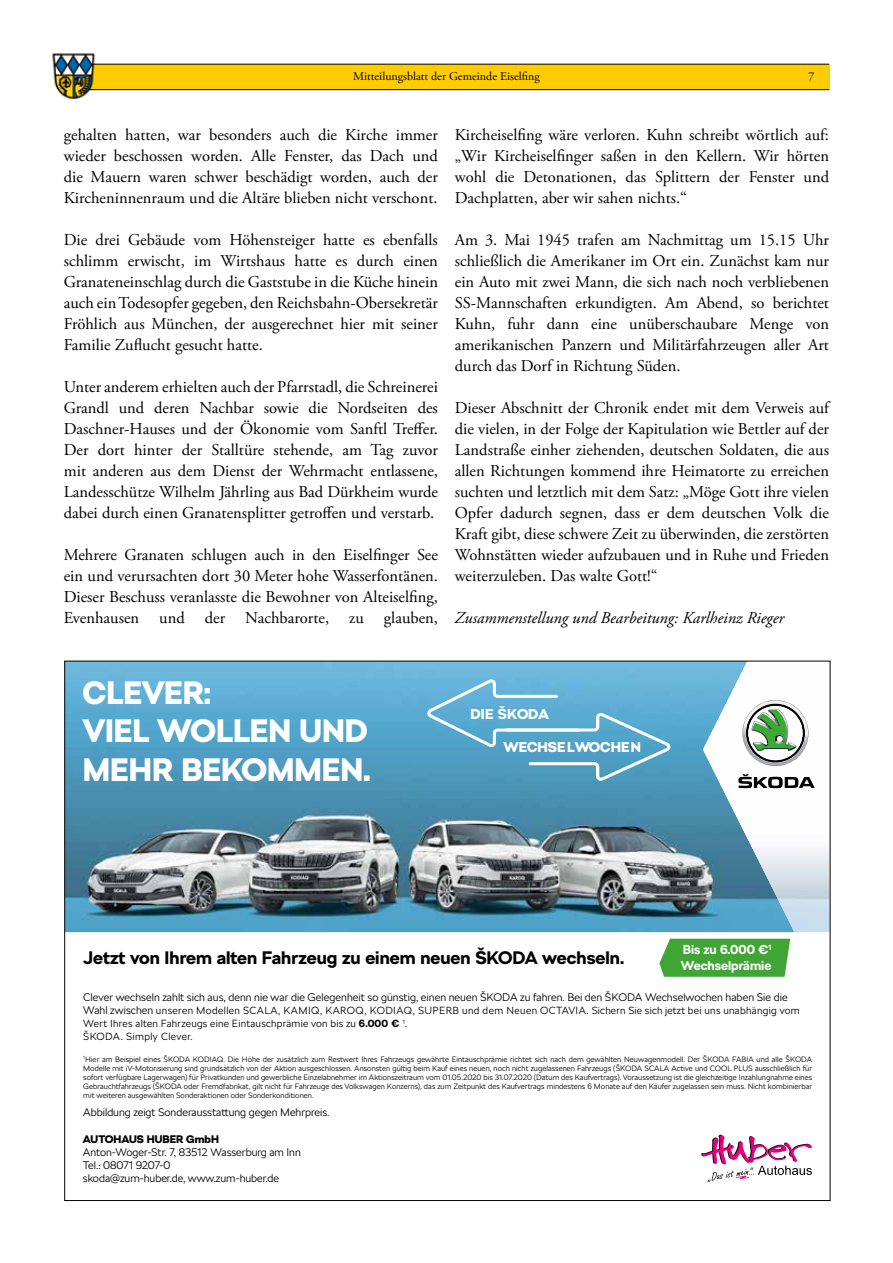
<style>
.page{position:relative;width:893px;height:1263px;background:#fff}
.page>*{position:absolute;margin:0;border:0;box-sizing:border-box;transform-origin:0 0}
.t1{font:900 32.1px/38.5px "SKODA Next";color:#fff}
.t2{font:700 18px "SKODA Next";color:#000}
.t3{font:16.5px/21px "Adobe Garamond Pro";color:#000;text-align:justify}
.t4{font:italic 16.5px "Adobe Garamond Pro";color:#000}
.t5{font:900 14.25px "SKODA Next";color:#fff}
.t6{font:700 12.9px/15.5px "SKODA Next";color:#fff}
.t7{font:12px "Adobe Garamond Pro";color:#000}
.t8{font:300 10.95px/13px "SKODA Next";color:#000}
.t9{font:900 10.95px "SKODA Next";color:#000}
.t10{font:300 10.35px/13px "SKODA Next";letter-spacing:.03em;color:#000}
.t11{font:300 7.65px/9px "SKODA Next";letter-spacing:.01em;color:#000;text-align:justify}
.s1{font-weight:700}
.s2{font-size:10.95px}
</style>
<div class="page">
<div style="left:71px;top:64px;width:758px;height:25px;background:#fc0"></div>
<hr style="left:68px;top:64px;width:761px;height:1px;background:#000">
<hr style="left:68px;top:89px;width:761px;height:1px;background:#000">
<img style="left:52px;top:53px;width:47px;height:47px">
<img style="left:66px;top:663px;width:637px;height:269px">
<img style="left:703px;top:663px;width:125px;height:269px">
<svg style="left:742px;top:700px;width:66px;height:66px"></svg>
<svg style="left:738px;top:774px;width:77px;height:14px"></svg>
<svg style="left:701px;top:1135px;width:111px;height:47px"></svg>
<svg style="left:427px;top:679px;width:243px;height:102px;background:#63adcf"></svg>
<svg style="left:659px;top:939px;width:131px;height:38px;background:#4aaa41"></svg>
<p class="t7" style="left:353px;top:69px;width:188px">Mitteilungsblatt der Gemeinde Eiselfing</p>
<p class="t7" style="left:809px;top:69px;width:7px">7</p>
<p class="t3" style="left:64px;top:124px;width:376px">gehalten hatten, war besonders auch die Kirche immer wieder beschossen worden. Alle Fenster, das Dach und die Mauern waren schwer beschädigt worden, auch der Kircheninnenraum und die Altäre blieben nicht verschont.</p>
<p class="t3" style="left:64px;top:229px;width:376px">Die drei Gebäude vom Höhensteiger hatte es ebenfalls schlimm erwischt, im Wirtshaus hatte es durch einen Granateneinschlag durch die Gaststube in die Küche hinein auch ein Todesopfer gegeben, den Reichsbahn-Obersekretär Fröhlich aus München, der ausgerechnet hier mit seiner Familie Zuflucht gesucht hatte.</p>
<p class="t3" style="left:64px;top:376px;width:376px">Unter anderem erhielten auch der Pfarrstadl, die Schreinerei Grandl und deren Nachbar sowie die Nordseiten des Daschner-Hauses und der Ökonomie vom Sanftl Treffer.<br>Der dort hinter der Stalltüre stehende, am Tag zuvor mit anderen aus dem Dienst der Wehrmacht entlassene, Landesschütze Wilhelm Jährling aus Bad Dürkheim wurde dabei durch einen Granatensplitter getroffen und verstarb.</p>
<p class="t3" style="left:64px;top:544px;width:376px">Mehrere Granaten schlugen auch in den Eiselfinger See ein und verursachten dort 30 Meter hohe Wasserfontänen.<br>Dieser Beschuss veranlasste die Bewohner von Alteiselfing, Evenhausen und der Nachbarorte, zu glauben,</p>
<p class="t3" style="left:455px;top:124px;width:376px">Kircheiselfing wäre verloren. Kuhn schreibt wörtlich auf: „Wir Kircheiselfinger saßen in den Kellern. Wir hörten wohl die Detonationen, das Splittern der Fenster und Dachplatten, aber wir sahen nichts.“</p>
<p class="t3" style="left:455px;top:229px;width:376px">Am 3. Mai 1945 trafen am Nachmittag um 15.15 Uhr schließlich die Amerikaner im Ort ein. Zunächst kam nur ein Auto mit zwei Mann, die sich nach noch verbliebenen SS-Mannschaften erkundigten. Am Abend, so berichtet Kuhn, fuhr dann eine unüberschaubare Menge von amerikanischen Panzern und Militärfahrzeugen aller Art durch das Dorf in Richtung Süden.</p>
<p class="t3" style="left:455px;top:397px;width:376px">Dieser Abschnitt der Chronik endet mit dem Verweis auf die vielen, in der Folge der Kapitulation wie Bettler auf der Landstraße einher ziehenden, deutschen Soldaten, die aus allen Richtungen kommend ihre Heimatorte zu erreichen suchten und letztlich mit dem Satz: „Möge Gott ihre vielen Opfer dadurch segnen, dass er dem deutschen Volk die Kraft gibt, diese schwere Zeit zu überwinden, die zerstörten Wohnstätten wieder aufzubauen und in Ruhe und Frieden weiterzuleben. Das walte Gott!“</p>
<p class="t4" style="left:455px;top:607px;width:331px">Zusammenstellung und Bearbeitung: Karlheinz Rieger</p>
<h1 class="t1" style="left:83px;top:673px;width:289px">CLEVER:<br>VIEL WOLLEN UND<br>MEHR BEKOMMEN.</h1>
<p class="t5" style="left:470px;top:705px;width:80px">DIE <span class="s1">Š</span>KODA</p>
<p class="t5" style="left:503px;top:738px;width:139px">WECHSELWOCHEN</p>
<p class="t6" style="left:681px;top:942px;width:92px">Bis zu 6.000 €<sup>1<br></sup>Wechselprämie</p>
<p class="t2" style="left:83px;top:947px;width:542px">Jetzt von Ihrem alten Fahrzeug zu einem neuen ŠKODA wechseln.</p>
<p class="t8" style="left:83px;top:990px;width:706px">Clever wechseln zahlt sich aus, denn nie war die Gelegenheit so günstig, einen neuen ŠKODA zu fahren. Bei den ŠKODA Wechselwochen haben Sie die</p>
<p class="t10" style="left:83px;top:1004px;width:718px"><span class="s2">Wahl zwischen</span> unseren Modellen SCALA, KAMIQ, KAROQ, KODIAQ, SUPERB und dem Neuen OCTAVIA. Sichern Sie sich jetzt bei uns unabhängig vom<br>Wert Ihres alten Fahrzeugs eine Eintauschprämie von bis zu <span class="s1">6.000 €</span> <sup>1</sup>.<br>ŠKODA. Simply Clever.</p>
<p class="t11" style="left:83px;top:1055px;width:730px"><sup>1</sup>Hier am Beispiel eines ŠKODA KODIAQ. Die Höhe der zusätzlich zum Restwert Ihres Fahrzeugs gewährte Eintauschprämie richtet sich nach dem gewählten Neuwagenmodell. Der ŠKODA FABIA und alle ŠKODA Modelle mit iV-Motorisierung sind grundsätzlich von der Aktion ausgeschlossen. Ansonsten gültig beim Kauf eines neuen, noch nicht zugelassenen Fahrzeugs (ŠKODA SCALA Active und COOL PLUS ausschließlich für sofort verfügbare Lagerwagen) für Privatkunden und gewerbliche Einzelabnehmer im Aktionszeitraum vom 01.05.2020 bis 31.07.2020 (Datum des Kaufvertrags). Voraussetzung ist die gleichzeitige Inzahlungnahme eines Gebrauchtfahrzeugs (ŠKODA oder Fremdfabrikat, gilt nicht für Fahrzeuge des Volkswagen Konzerns), das zum Zeitpunkt des Kaufvertrags mindestens 6 Monate auf den Käufer zugelassen sein muss. Nicht kombinierbar mit weiteren ausgewählten Sonderaktionen oder Sonderkonditionen.</p>
<p class="t8" style="left:83px;top:1106px;width:248px">Abbildung zeigt Sonderausstattung gegen Mehrpreis.</p>
<p class="t9" style="left:83px;top:1132px;width:138px">AUTOHAUS HUBER GmbH</p>
<p class="t8" style="left:83px;top:1146px;width:219px">Anton-Woger-Str. 7, 83512 Wasserburg am Inn<br>Tel.: 08071 9207-0<br>skoda@zum-huber.de, www.zum-huber.de</p>
</div>
